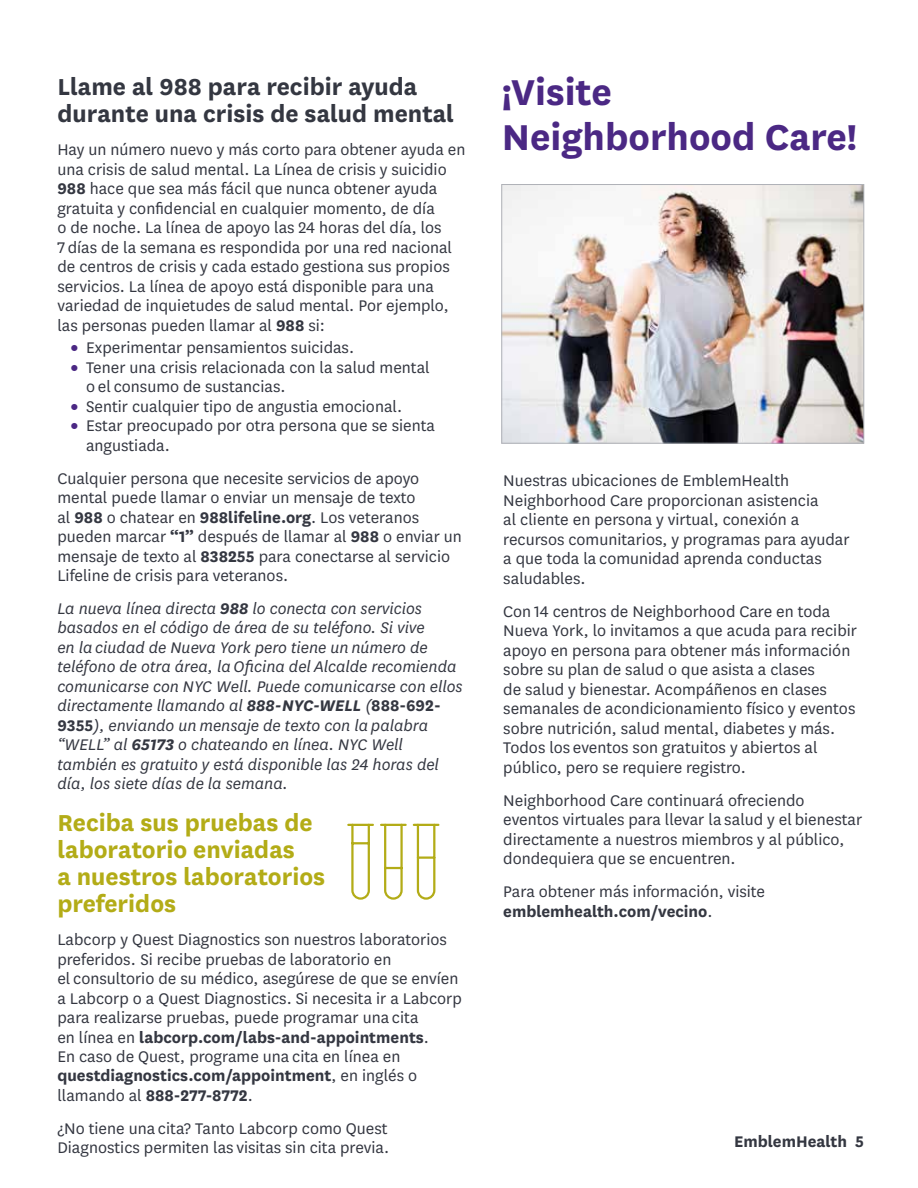
<style>
.page{position:relative;width:918px;height:1188px;background:#fff}
.page>*{position:absolute;margin:0;border:0;box-sizing:border-box;transform-origin:0 0}
.t1{font:700 42px/45px "National";color:#4b2884}
.t2{font:700 27px/27px "National";color:#b3ac17}
.t3{font:700 27px/27px "National";color:#343741}
.t4{font:18px/19.5px "National";color:#343741}
.t5{font:italic 18px/19.5px "National";color:#343741}
.t6{font:700 18px "National";color:#343741}
.s1{font-weight:700}
.s2{font-weight:900;color:#4b2884}
.s3{font-weight:700;font-style:normal}
</style>
<div class="page">
<img style="left:504px;top:186px;width:358px;height:255px">
<div style="left:502px;top:184px;width:362px;height:259px;border:1px solid #afb1b7"></div>
<svg style="left:347px;top:823px;width:93px;height:77px"></svg>
<h2 class="t3" style="left:57px;top:71px;width:398px">Llame al 988 para recibir ayuda durante una crisis de salud mental</h2>
<p class="t4" style="left:57px;top:139px;width:410px">Hay un número nuevo y más corto para obtener ayuda en una crisis de salud mental. La Línea de crisis y suicidio <span class="s1">988</span> hace que sea más fácil que nunca obtener ayuda gratuita y confidencial en cualquier momento, de día<br>o de noche. La línea de apoyo las 24 horas del día, los<br>7 días de la semana es respondida por una red nacional de centros de crisis y cada estado gestiona sus propios servicios. La línea de apoyo está disponible para una variedad de inquietudes de salud mental. Por ejemplo, las personas pueden llamar al <span class="s1">988</span> si:</p>
<p class="t4" style="left:71px;top:337px;width:285px"><span class="s2">•</span> Experimentar pensamientos suicidas.</p>
<p class="t4" style="left:86px;top:357px;width:345px;text-indent:-15px"><span class="s2">•</span> Tener una crisis relacionada con la salud mental o el consumo de sustancias.</p>
<p class="t4" style="left:71px;top:396px;width:333px"><span class="s2">•</span> Sentir cualquier tipo de angustia emocional.</p>
<p class="t4" style="left:86px;top:415px;width:350px;text-indent:-15px"><span class="s2">•</span> Estar preocupado por otra persona que se sienta angustiada.</p>
<p class="t4" style="left:57px;top:468px;width:406px">Cualquier persona que necesite servicios de apoyo mental puede llamar o enviar un mensaje de texto<br>al <span class="s1">988</span> o chatear en <span class="s1">988lifeline.org</span>. Los veteranos pueden marcar <span class="s1">“1”</span> después de llamar al <span class="s1">988</span> o enviar un mensaje de texto al <span class="s1">838255</span> para conectarse al servicio Lifeline de crisis para veteranos.</p>
<p class="t5" style="left:57px;top:598px;width:407px">La nueva línea directa <span class="s1">988</span> lo conecta con servicios basados en el código de área de su teléfono. Si vive<br>en la ciudad de Nueva York pero tiene un número de teléfono de otra área, la Oficina del Alcalde recomienda comunicarse con NYC Well. Puede comunicarse con ellos directamente llamando al <span class="s1">888-NYC-WELL</span> (<span class="s3">888-692- 9355</span>), enviando un mensaje de texto con la palabra “WELL” al <span class="s1">65173</span> o chateando en línea. NYC Well también es gratuito y está disponible las 24 horas del día, los siete días de la semana.</p>
<h2 class="t2" style="left:57px;top:807px;width:269px">Reciba sus pruebas de laboratorio enviadas<br>a nuestros laboratorios preferidos</h2>
<p class="t4" style="left:57px;top:929px;width:406px">Labcorp y Quest Diagnostics son nuestros laboratorios preferidos. Si recibe pruebas de laboratorio en<br>el consultorio de su médico, asegúrese de que se envíen a Labcorp o a Quest Diagnostics. Si necesita ir a Labcorp para realizarse pruebas, puede programar una cita<br>en línea en <span class="s1">labcorp.com/labs-and-appointments</span>.<br>En caso de Quest, programe una cita en línea en <span class="s1">questdiagnostics.com/appointment</span>, en inglés o llamando al <span class="s1">888-277-8772</span>.</p>
<p class="t4" style="left:57px;top:1118px;width:333px">¿No tiene una cita? Tanto Labcorp como Quest<br>Diagnostics permiten las visitas sin cita previa.</p>
<h1 class="t1" style="left:502px;top:67px;width:357px">¡Visite<br>Neighborhood Care!</h1>
<p class="t4" style="left:503px;top:470px;width:348px">Nuestras ubicaciones de EmblemHealth Neighborhood Care proporcionan asistencia<br>al cliente en persona y virtual, conexión a recursos comunitarios, y programas para ayudar a que toda la comunidad aprenda conductas saludables.</p>
<p class="t4" style="left:503px;top:601px;width:355px">Con 14 centros de Neighborhood Care en toda Nueva York, lo invitamos a que acuda para recibir apoyo en persona para obtener más información sobre su plan de salud o que asista a clases<br>de salud y bienestar. Acompáñenos en clases semanales de acondicionamiento físico y eventos sobre nutrición, salud mental, diabetes y más.<br>Todos los eventos son gratuitos y abiertos al público, pero se requiere registro.</p>
<p class="t4" style="left:503px;top:790px;width:360px">Neighborhood Care continuará ofreciendo eventos virtuales para llevar la salud y el bienestar directamente a nuestros miembros y al público, dondequiera que se encuentren.</p>
<p class="t4" style="left:503px;top:881px;width:263px">Para obtener más información, visite <span class="s1">emblemhealth.com/vecino</span>.</p>
<p class="t6" style="left:734px;top:1129px;width:131px">EmblemHealth 5</p>
</div>
